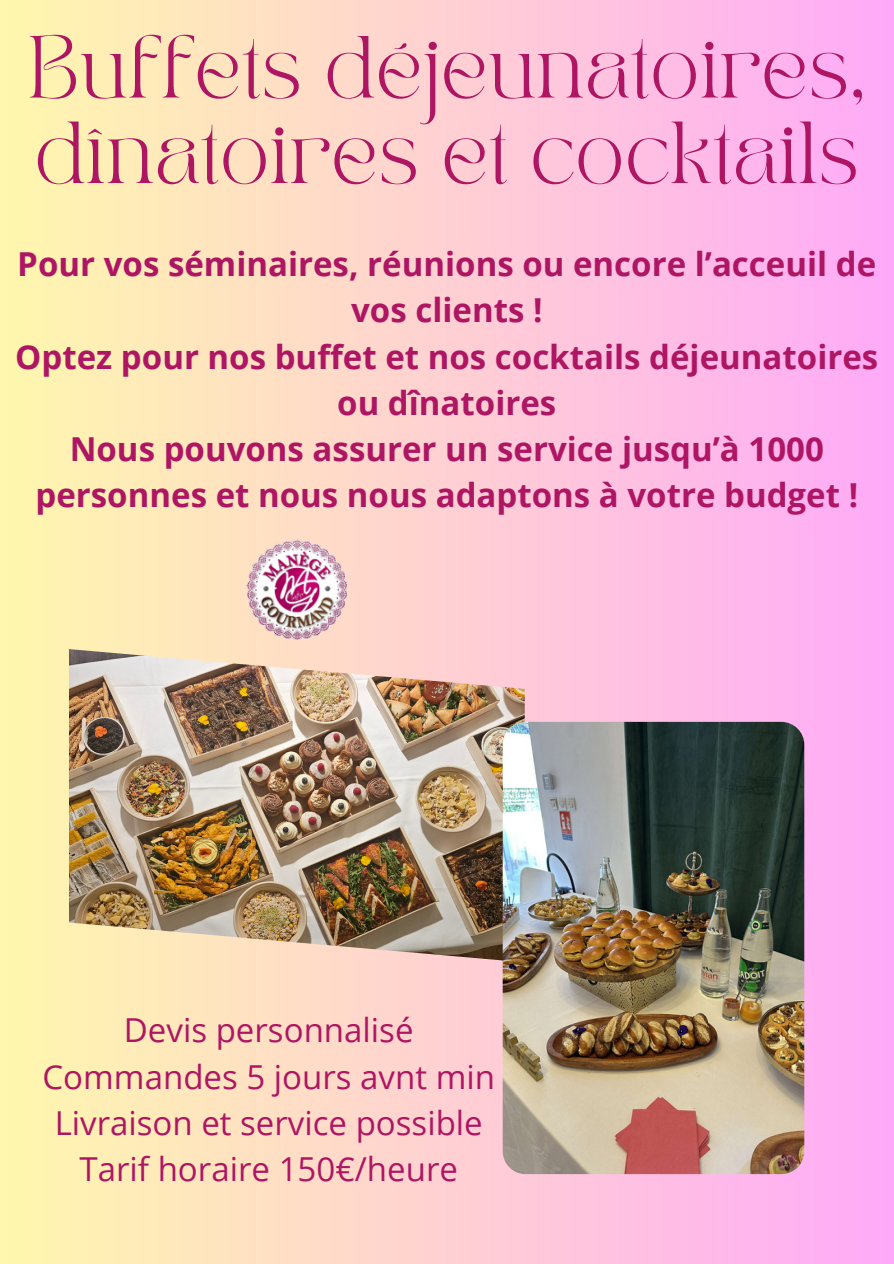
<style>
.page{position:relative;width:894px;height:1264px;background:#fff}
.page>*{position:absolute;margin:0;border:0;box-sizing:border-box;transform-origin:0 0}
.t1{font:61.5px/85.5px "TAN PEARL Regular";color:#ae1664}
.t2{font:700 33px/46.2px "Open Sans";color:#ae1664;text-align:center}
.t3{font:33px "Open Sans";color:#ae1664}
</style>
<div class="page">
<div style="left:0;top:0;width:893px;height:1263px;background:linear-gradient(to right,#fff7ad,#ffaaf8)"></div>
<img style="left:69px;top:649px;width:455px;height:313px">
<img style="left:502px;top:722px;width:302px;height:452px;border-radius:23px">
<img style="left:240px;top:536px;width:113px;height:113px">
<p class="t1" style="left:28px;top:31px;width:838px">Buffets déjeunatoires, dînatoires et cocktails</p>
<p class="t2" style="left:15px;top:240px;width:864px">Pour vos séminaires, réunions ou encore l’acceuil de vos clients !<br>Optez pour nos buffet et nos cocktails déjeunatoires ou dînatoires<br>Nous pouvons assurer un service jusqu’à 1000 personnes et nous nous adaptons à votre budget !</p>
<p class="t3" style="left:124px;top:1007px;width:291px">Devis personnalisé</p>
<p class="t3" style="left:42px;top:1053px;width:454px">Commandes 5 jours avnt min</p>
<p class="t3" style="left:55px;top:1099px;width:429px">Livraison et service possible</p>
<p class="t3" style="left:79px;top:1145px;width:380px">Tarif horaire 150€/heure</p>
</div>
